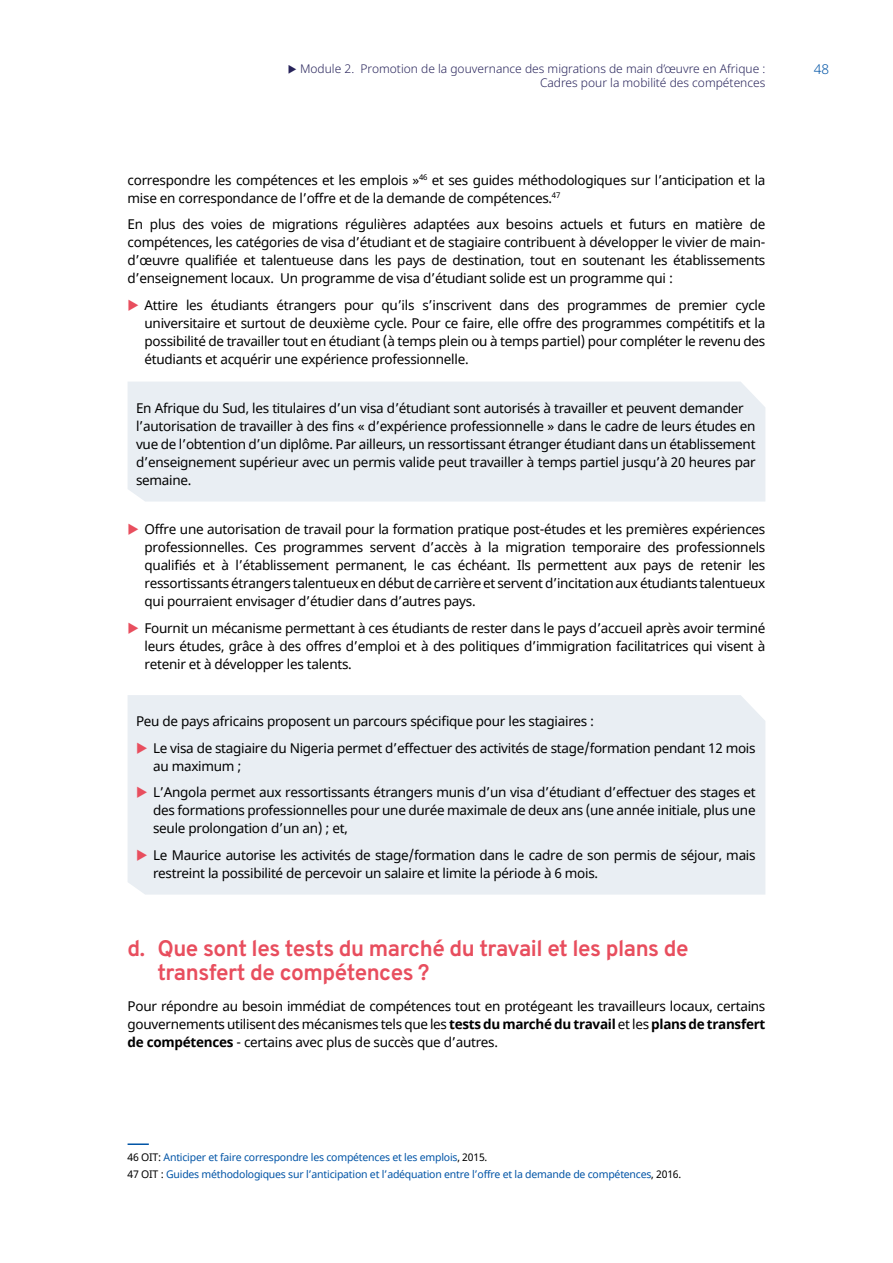
<style>
.page{position:relative;width:893px;height:1263px;background:#fff}
.page>*{position:absolute;margin:0;border:0;box-sizing:border-box;transform-origin:0 0}
.t1{font:700 22.5px/24px "Overpass";letter-spacing:-.02em;color:#e84e5e}
.t2{font:13.5px/18px "Noto Sans";letter-spacing:-.02em;color:#000}
.t3{font:300 13.5px "Noto Sans";color:#0054a6}
.t4{font:300 12px/14.4px "Noto Sans";color:#27235a;text-align:right}
.t5{font:10.5px/16.8px "Noto Sans";letter-spacing:-.02em;color:#0054a6}
.s1{font-weight:700}
.s2{color:#000}
</style>
<div class="page">
<div style="left:128px;top:382px;width:637px;height:119px;background:#e9eef3"></div>
<div style="left:128px;top:695px;width:637px;height:200px;background:#e9eef3"></div>
<hr style="left:128px;top:1143px;width:21px;height:2px;background:#0054a6">
<svg style="left:137px;top:742px;width:10px;height:11px"></svg>
<svg style="left:137px;top:787px;width:10px;height:11px"></svg>
<svg style="left:137px;top:849px;width:10px;height:11px"></svg>
<p class="t4" style="left:288px;top:62px;width:479px">◆ Module 2. Promotion de la gouvernance des migrations de main d’œuvre en Afrique :<br>Cadres pour la mobilité des compétences</p>
<p class="t2" style="left:128px;top:171px;width:639px">correspondre les compétences et les emplois »<sup>46</sup> et ses guides méthodologiques sur l’anticipation et la mise en correspondance de l’offre et de la demande de compétences.<sup>47</sup></p>
<p class="t2" style="left:128px;top:216px;width:639px;text-align:justify">En plus des voies de migrations régulières adaptées aux besoins actuels et futurs en matière de compétences, les catégories de visa d’étudiant et de stagiaire contribuent à développer le vivier de main&shy;d’œuvre qualifiée et talentueuse dans les pays de destination, tout en soutenant les établissements d’enseignement locaux. Un programme de visa d’étudiant solide est un programme qui :</p>
<p class="t2" style="left:145px;top:296px;width:622px;text-align:justify">Attire les étudiants étrangers pour qu’ils s’inscrivent dans des programmes de premier cycle universitaire et surtout de deuxième cycle. Pour ce faire, elle offre des programmes compétitifs et la possibilité de travailler tout en étudiant (à temps plein ou à temps partiel) pour compléter le revenu des étudiants et acquérir une expérience professionnelle.</p>
<p class="t2" style="left:136px;top:399px;width:621px">En Afrique du Sud, les titulaires d’un visa d’étudiant sont autorisés à travailler et peuvent demander l’autorisation de travailler à des fins « d’expérience professionnelle » dans le cadre de leurs études en vue de l’obtention d’un diplôme. Par ailleurs, un ressortissant étranger étudiant dans un établissement d’enseignement supérieur avec un permis valide peut travailler à temps partiel jusqu’à 20 heures par semaine.</p>
<p class="t2" style="left:145px;top:521px;width:622px;text-align:justify">Offre une autorisation de travail pour la formation pratique post-études et les premières expériences professionnelles. Ces programmes servent d’accès à la migration temporaire des professionnels qualifiés et à l’établissement permanent, le cas échéant. Ils permettent aux pays de retenir les ressortissants étrangers talentueux en début de carrière et servent d’incitation aux étudiants talentueux qui pourraient envisager d’étudier dans d’autres pays.</p>
<p class="t2" style="left:145px;top:619px;width:622px;text-align:justify">Fournit un mécanisme permettant à ces étudiants de rester dans le pays d’accueil après avoir terminé leurs études, grâce à des offres d’emploi et à des politiques d’immigration facilitatrices qui visent à retenir et à développer les talents.</p>
<p class="t2" style="left:153px;top:709px;width:604px;line-height:26.5px;text-indent:-17px">Peu de pays africains proposent un parcours spécifique pour les stagiaires :<br>Le visa de stagiaire du Nigeria permet d’effectuer des activités de stage/formation pendant 12 mois</p>
<p class="t2" style="left:153px;top:753px;width:604px;line-height:26.5px">au maximum ;<br>L’Angola permet aux ressortissants étrangers munis d’un visa d’étudiant d’effectuer des stages et</p>
<p class="t2" style="left:153px;top:802px;width:604px">des formations professionnelles pour une durée maximale de deux ans (une année initiale, plus une seule prolongation d’un an) ; et,</p>
<p class="t2" style="left:153px;top:846px;width:604px">Le Maurice autorise les activités de stage/formation dans le cadre de son permis de séjour, mais restreint la possibilité de percevoir un salaire et limite la période à 6 mois.</p>
<h1 class="t1" style="left:157px;top:937px;width:533px;text-indent:-30px">d. Que sont les tests du marché du travail et les plans de transfert de compétences ?</h1>
<p class="t2" style="left:128px;top:998px;width:639px;text-align:justify">Pour répondre au besoin immédiat de compétences tout en protégeant les travailleurs locaux, certains gouvernements utilisent des mécanismes tels que les <span class="s1">tests du marché du travail</span> et les <span class="s1">plans de transfert de compétences</span> - certains avec plus de succès que d’autres.</p>
<p class="t5" style="left:128px;top:1149px;width:555px"><span class="s2">46 OIT:</span> Anticiper et faire correspondre les compétences et les emplois<span class="s2">, 2015.<br>47 OIT :</span> Guides méthodologiques sur l’anticipation et l’adéquation entre l’offre et la demande de compétences<span class="s2">, 2016.</span></p>
<p class="t3" style="left:814px;top:60px;width:17px">48</p>
</div>
